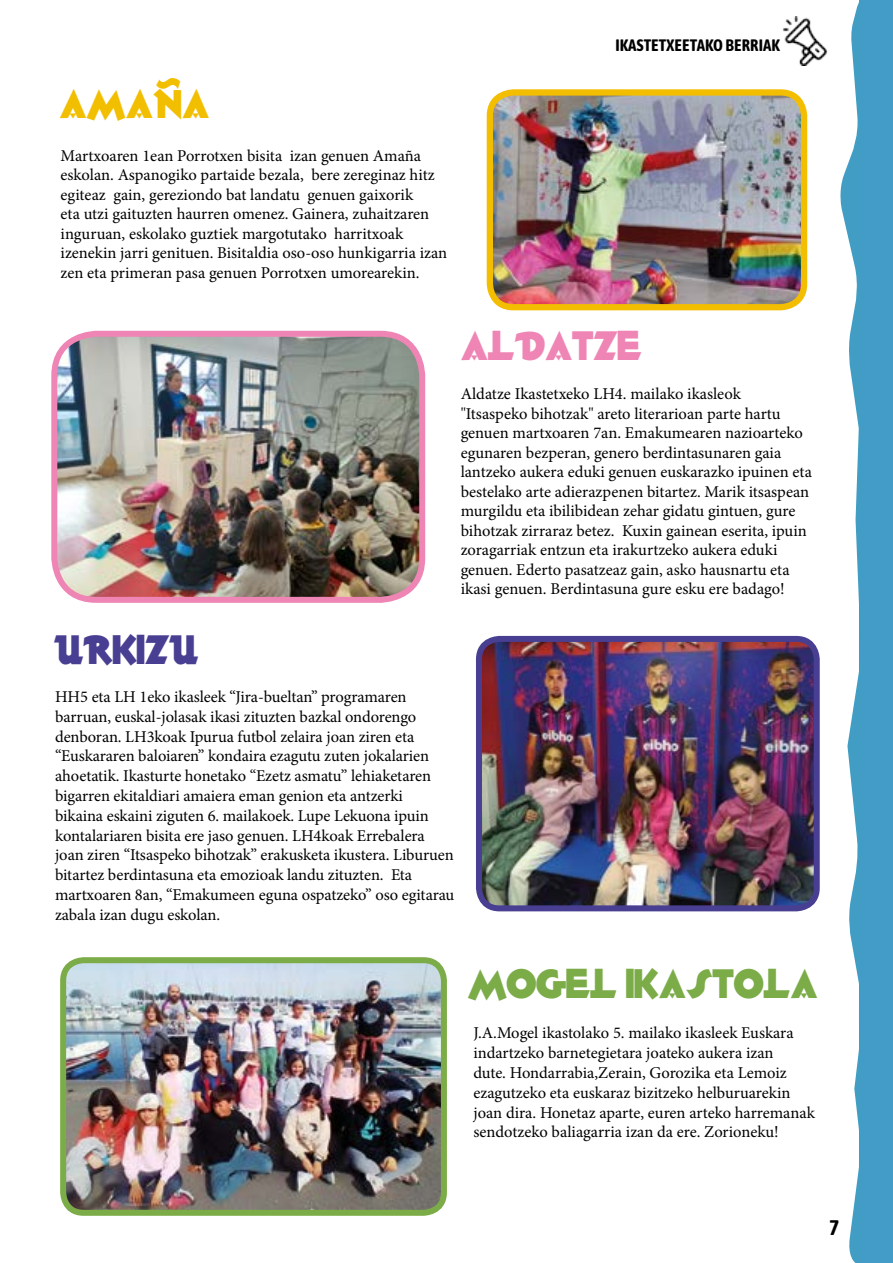
<style>
.page{position:relative;width:893px;height:1263px;background:#fff}
.page>*{position:absolute;margin:0;border:0;box-sizing:border-box;transform-origin:0 0}
.t1{font:36px "Thick Deco";color:#7bac48}
.t2{font:36px "Thick Deco";color:#ee85b4}
.t3{font:36px "Thick Deco";color:#493f92}
.t4{font:36px "Thick Deco";color:#f2be00}
.t5{font:700 21px "Asap Condensed";color:#000}
.t6{font:16.5px/19.8px "Minion Pro";letter-spacing:-.005em;color:#000}
.t7{font:700 16.5px "Asap Condensed";color:#000}
</style>
<div class="page">
<img style="left:783px;top:16px;width:45px;height:49px">
<svg style="left:840px;top:0;width:53px;height:1263px"></svg>
<img style="left:58px;top:334px;width:364px;height:262px">
<div style="left:51px;top:331px;width:374px;height:272px;border:6px solid #ee85b4;border-radius:42px"></div>
<img style="left:483px;top:643px;width:330px;height:261px">
<div style="left:476px;top:636px;width:344px;height:275px;border:6px solid #493f92;border-radius:21px"></div>
<img style="left:67px;top:964px;width:373px;height:245px">
<div style="left:60px;top:957px;width:387px;height:259px;border:6px solid #7bac48;border-radius:21px"></div>
<img style="left:494px;top:96px;width:309px;height:210px">
<div style="left:487px;top:89px;width:320px;height:221px;border:6px solid #f4be00;border-radius:24px"></div>
<h1 class="t4" style="left:60px;top:78px;width:151px">AMAÑA</h1>
<p class="t6" style="left:61px;top:146px;width:388px">Martxoaren 1ean Porrotxen bisita izan genuen Amaña eskolan. Aspanogiko partaide bezala, bere zereginaz hitz egiteaz gain, gereziondo bat landatu genuen gaixorik<br>eta utzi gaituzten haurren omenez. Gainera, zuhaitzaren inguruan, eskolako guztiek margotutako harritxoak izenekin jarri genituen. Bisitaldia oso-oso hunkigarria izan zen eta primeran pasa genuen Porrotxen umorearekin.</p>
<p class="t7" style="left:615px;top:34px;width:166px">IKASTETXEETAKO BERRIAK</p>
<h1 class="t2" style="left:461px;top:320px;width:183px">ALDATZE</h1>
<p class="t6" style="left:461px;top:384px;width:353px">Aldatze Ikastetxeko LH4. mailako ikasleok<br>"Itsaspeko bihotzak" areto literarioan parte hartu genuen martxoaren 7an. Emakumearen nazioarteko egunaren bezperan, genero berdintasunaren gaia lantzeko aukera eduki genuen euskarazko ipuinen eta bestelako arte adierazpenen bitartez. Marik itsaspean murgildu eta ibilibidean zehar gidatu gintuen, gure bihotzak zirraraz betez. Kuxin gainean eserita, ipuin zoragarriak entzun eta irakurtzeko aukera eduki genuen. Ederto pasatzeaz gain, asko hausnartu eta ikasi genuen. Berdintasuna gure esku ere badago!</p>
<h1 class="t3" style="left:54px;top:624px;width:146px">URKIZU</h1>
<p class="t6" style="left:55px;top:687px;width:401px">HH5 eta LH 1eko ikasleek “Jira-bueltan” programaren barruan, euskal-jolasak ikasi zituzten bazkal ondorengo denboran. LH3koak Ipurua futbol zelaira joan ziren eta “Euskararen baloiaren” kondaira ezagutu zuten jokalarien ahoetatik. Ikasturte honetako “Ezetz asmatu” lehiaketaren bigarren ekitaldiari amaiera eman genion eta antzerki bikaina eskaini ziguten 6. mailakoek. Lupe Lekuona ipuin kontalariaren bisita ere jaso genuen. LH4koak Errebalera joan ziren “Itsaspeko bihotzak” erakusketa ikustera. Liburuen bitartez berdintasuna eta emozioak landu zituzten. Eta martxoaren 8an, “Emakumeen eguna ospatzeko” oso egitarau zabala izan dugu eskolan.</p>
<h1 class="t1" style="left:468px;top:958px;width:351px">MOGEL IKASTOLA</h1>
<p class="t6" style="left:473px;top:1023px;width:343px">J.A.Mogel ikastolako 5. mailako ikasleek Euskara indartzeko barnetegietara joateko aukera izan<br>dute. Hondarrabia,Zerain, Gorozika eta Lemoiz ezagutzeko eta euskaraz bizitzeko helburuarekin joan dira. Honetaz aparte, euren arteko harremanak sendotzeko baliagarria izan da ere. Zorioneku!</p>
<p class="t5" style="left:829px;top:1214px;width:11px">7</p>
</div>
